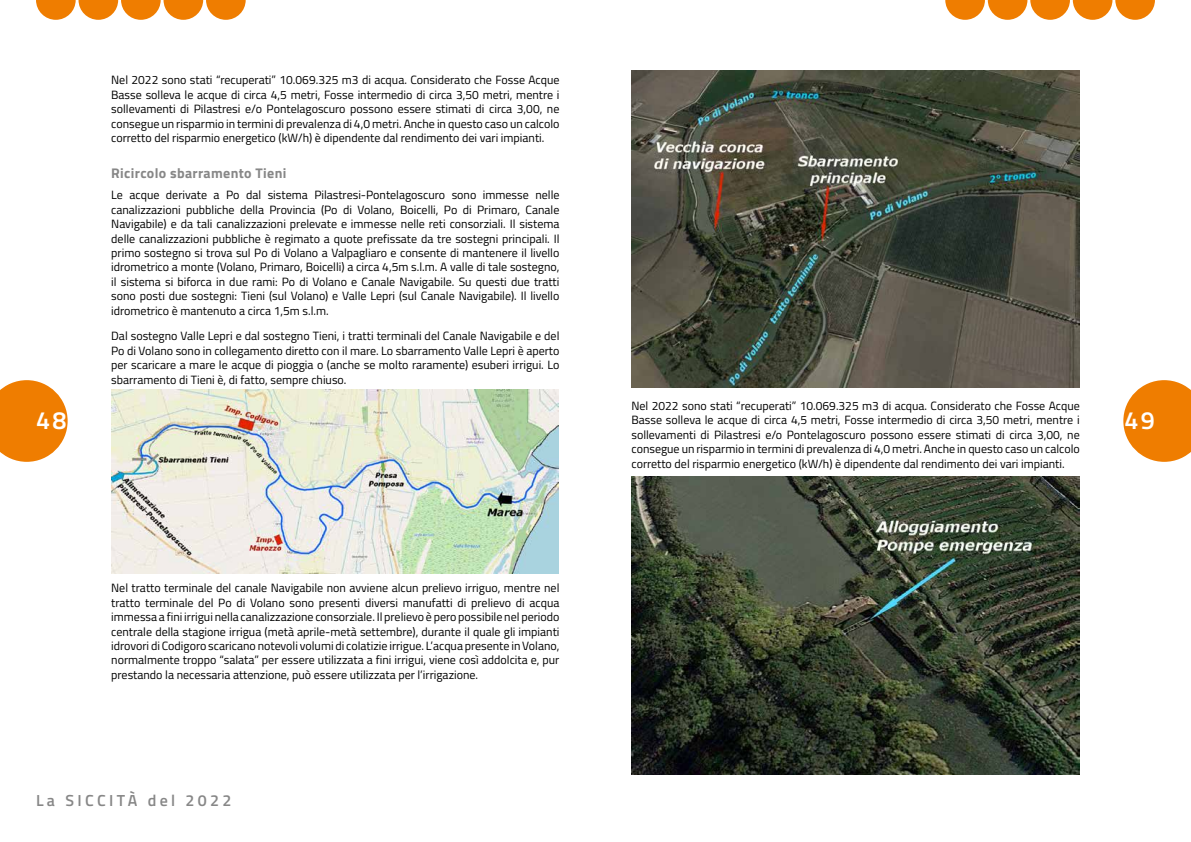
<style>
.page{position:relative;width:1191px;height:842px;background:#fff}
.page>*{position:absolute;margin:0;border:0;box-sizing:border-box;transform-origin:0 0}
.t1{font:600 25px "Titillium Web";color:#fff}
.t2{font:600 16px "Titillium Web";letter-spacing:.21em;color:#878787}
.t3{font:700 14px "Titillium Web";letter-spacing:.025em;color:#878787}
.t4{font:12px/14.4px "Titillium Web";color:#000;text-align:justify}
</style>
<div class="page">
<img style="left:111px;top:389px;width:448px;height:184px">
<img style="left:631px;top:71px;width:448px;height:317px">
<img style="left:631px;top:476px;width:448px;height:299px">
<svg style="left:1123px;top:380px;width:68px;height:82px"></svg>
<svg style="left:0;top:380px;width:68px;height:82px"></svg>
<svg style="left:945px;top:0;width:210px;height:20px"></svg>
<svg style="left:36px;top:0;width:210px;height:20px"></svg>
<p class="t4" style="left:111px;top:72px;width:450px">Nel 2022 sono stati “recuperati” 10.069.325 m3 di acqua. Considerato che Fosse Acque Basse solleva le acque di circa 4,5 metri, Fosse intermedio di circa 3,50 metri, mentre i sollevamenti di Pilastresi e/o Pontelagoscuro possono essere stimati di circa 3,00, ne consegue un risparmio in termini di prevalenza di 4,0 metri. Anche in questo caso un calcolo corretto del risparmio energetico (kW/h) è dipendente dal rendimento dei vari impianti.</p>
<p class="t3" style="left:111px;top:162px;width:177px">Ricircolo sbarramento Tieni</p>
<p class="t4" style="left:111px;top:187px;width:450px">Le acque derivate a Po dal sistema Pilastresi-Pontelagoscuro sono immesse nelle canalizzazioni pubbliche della Provincia (Po di Volano, Boicelli, Po di Primaro, Canale Navigabile) e da tali canalizzazioni prelevate e immesse nelle reti consorziali. Il sistema delle canalizzazioni pubbliche è regimato a quote prefissate da tre sostegni principali. Il primo sostegno si trova sul Po di Volano a Valpagliaro e consente di mantenere il livello idrometrico a monte (Volano, Primaro, Boicelli) a circa 4,5m s.l.m. A valle di tale sostegno, il sistema si biforca in due rami: Po di Volano e Canale Navigabile. Su questi due tratti sono posti due sostegni: Tieni (sul Volano) e Valle Lepri (sul Canale Navigabile). Il livello idrometrico è mantenuto a circa 1,5m s.l.m.</p>
<p class="t4" style="left:111px;top:328px;width:450px">Dal sostegno Valle Lepri e dal sostegno Tieni, i tratti terminali del Canale Navigabile e del Po di Volano sono in collegamento diretto con il mare. Lo sbarramento Valle Lepri è aperto per scaricare a mare le acque di pioggia o (anche se molto raramente) esuberi irrigui. Lo sbarramento di Tieni è, di fatto, sempre chiuso.</p>
<p class="t4" style="left:631px;top:398px;width:450px">Nel 2022 sono stati “recuperati” 10.069.325 m3 di acqua. Considerato che Fosse Acque Basse solleva le acque di circa 4,5 metri, Fosse intermedio di circa 3,50 metri, mentre i sollevamenti di Pilastresi e/o Pontelagoscuro possono essere stimati di circa 3,00, ne consegue un risparmio in termini di prevalenza di 4,0 metri. Anche in questo caso un calcolo corretto del risparmio energetico (kW/h) è dipendente dal rendimento dei vari impianti.</p>
<h1 class="t1" style="left:36px;top:402px;width:32px">48</h1>
<h1 class="t1" style="left:1124px;top:402px;width:32px">49</h1>
<p class="t4" style="left:111px;top:580px;width:450px">Nel tratto terminale del canale Navigabile non avviene alcun prelievo irriguo, mentre nel tratto terminale del Po di Volano sono presenti diversi manufatti di prelievo di acqua immessa a fini irrigui nella canalizzazione consorziale. Il prelievo è pero possibile nel periodo centrale della stagione irrigua (metà aprile-metà settembre), durante il quale gli impianti idrovori di Codigoro scaricano notevoli volumi di colatizie irrigue. L’acqua presente in Volano, normalmente troppo “salata” per essere utilizzata a fini irrigui, viene così addolcita e, pur prestando la necessaria attenzione, può essere utilizzata per l’irrigazione.</p>
<h2 class="t2" style="left:36px;top:788px;width:197px">La SICCITÀ del 2022</h2>
</div>
